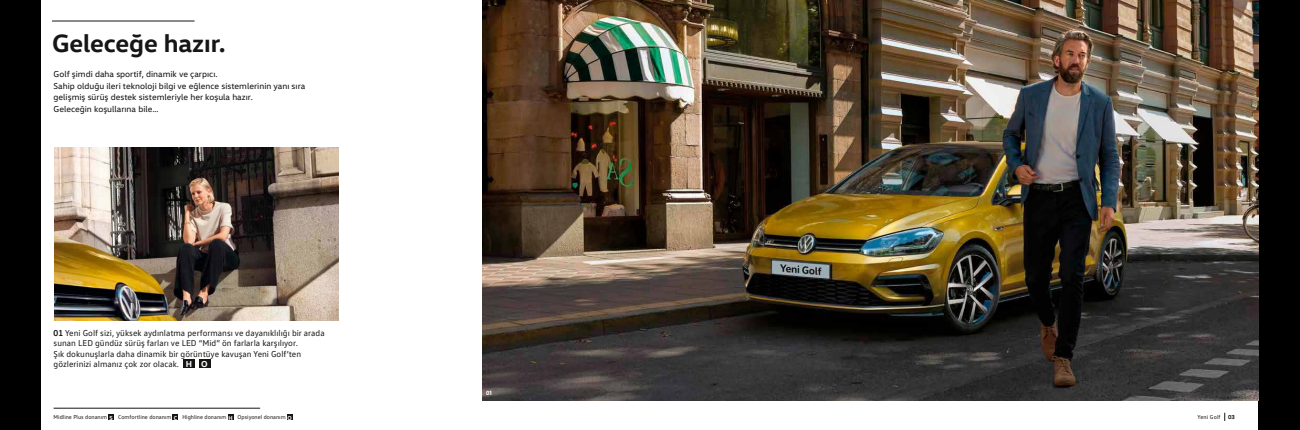
<style>
.page{position:relative;width:1300px;height:430px;background:#000}
.page>*{position:absolute;margin:0;border:0;box-sizing:border-box;transform-origin:0 0}
.t1{font:700 25.5px "VW Head";letter-spacing:-.005em;color:#171615}
.t2{font:8.7px/10.6px "VW Text";color:#171615}
.t3{font:8.7px/11.7px "VW Head";color:#171615}
.t4{font:5.8px "VW Text";color:#171615}
.t5{font:5.8px "VW Text";letter-spacing:.02em;color:#171615}
.t6{font:900 5.8px "VW Headline OT";color:#fff}
.t7{font:700 5.8px "VW Head";color:#171615}
.s1{font-weight:700}
.s2{font-family:"VW Head";font-weight:700;color:#fff}
</style>
<div class="page">
<div style="left:42px;top:0;width:1216px;height:430px;background:#fff"></div>
<img style="left:54px;top:148px;width:284px;height:173px">
<img style="left:483px;top:0;width:775px;height:401px">
<hr style="left:52px;top:21px;width:143px;height:1px;background:#171615">
<svg style="left:109px;top:415px;width:5px;height:5px"></svg>
<svg style="left:173px;top:415px;width:5px;height:5px"></svg>
<svg style="left:228px;top:415px;width:5px;height:5px"></svg>
<svg style="left:287px;top:415px;width:5px;height:5px"></svg>
<hr style="left:54px;top:408px;width:206px;height:1px;background:#171615">
<div style="left:183px;top:359px;width:12px;height:8px;background:#171615"></div>
<div style="left:199px;top:359px;width:11px;height:8px;background:#171615"></div>
<h1 class="t1" style="left:52px;top:27px;width:175px">Geleceğe hazır.</h1>
<p class="t3" style="left:54px;top:68px;width:253px">Golf şimdi daha sportif, dinamik ve çarpıcı.<br>Sahip olduğu ileri teknoloji bilgi ve eğlence sistemlerinin yanı sıra gelişmiş sürüş destek sistemleriyle her koşula hazır.<br>Geleceğin koşullarına bile…</p>
<p class="t2" style="left:54px;top:327px;width:273px"><span class="s1">01</span> Yeni Golf sizi, yüksek aydınlatma performansı ve dayanıklılığı bir arada sunan LED gündüz sürüş farları ve LED “Mid” ön farlarla karşılıyor.<br>Şık dokunuşlarla daha dinamik bir görüntüye kavuşan Yeni Golf’ten gözlerinizi almanız çok zor olacak. <span class="s2">H O</span></p>
<p class="t4" style="left:54px;top:413px;width:240px">Midline Plus donanım <span class="s2">S</span> Comfortline donanım <span class="s2">C</span> Highline donanım <span class="s2">H</span> Opsiyonel donanım <span class="s2">O</span></p>
<p class="t6" style="left:486px;top:389px;width:7px">01</p>
<p class="t5" style="left:1198px;top:414px;width:25px">Yeni Golf</p>
<p class="t7" style="left:1228px;top:413px;width:8px">03</p>
</div>
